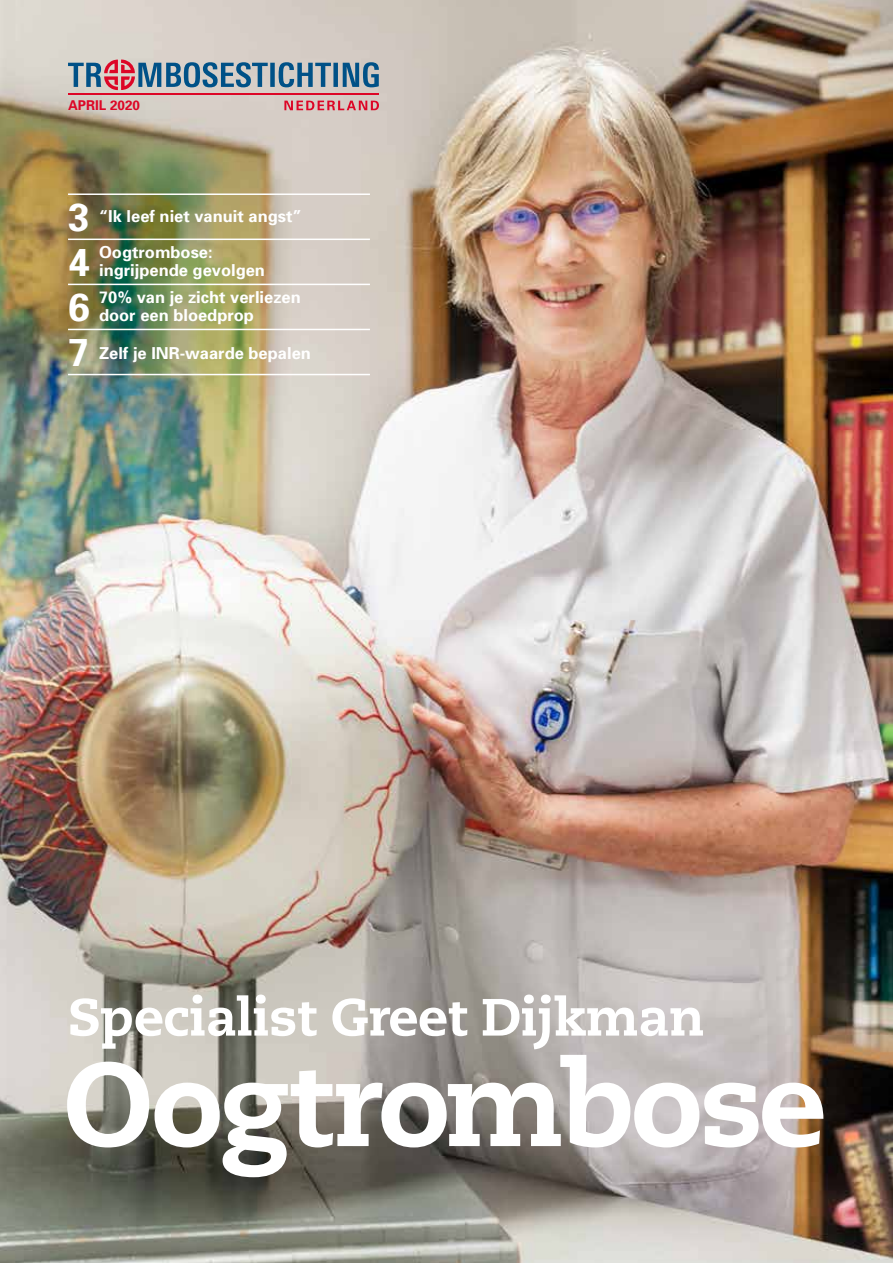
<style>
.page{position:relative;width:893px;height:1263px;background:#fff}
.page>*{position:absolute;margin:0;border:0;box-sizing:border-box;transform-origin:0 0}
.t1{font:800 118.65px "Caecilia";letter-spacing:-.03em;color:#fff}
.t2{font:800 52.35px "Caecilia";letter-spacing:-.01em;color:#fff}
.t3{font:700 39px/45px "Univers";color:#fff;text-align:justify}
.t4{font:700 16.5px/18px "Univers";color:#fff}
.t5{font:700 13.5px "Univers";color:#dd0626}
</style>
<div class="page">
<img style="left:0;top:0;width:893px;height:1263px">
<hr style="left:68px;top:193px;width:302px;height:2px;background:#fff">
<hr style="left:68px;top:239px;width:302px;height:1px;background:#fff">
<hr style="left:68px;top:284px;width:302px;height:1px;background:#fff">
<hr style="left:68px;top:329px;width:302px;height:1px;background:#fff">
<hr style="left:68px;top:374px;width:302px;height:1px;background:#fff">
<hr style="left:68px;top:93px;width:311px;height:2px;background:#dd0626">
<svg style="left:284px;top:101px;width:95px;height:9px"></svg>
<svg style="left:68px;top:60px;width:311px;height:30px;background:#8a98a8"></svg>
<p class="t5" style="left:68px;top:97px;width:74px">APRIL 2020</p>
<h3 class="t3" style="left:68px;top:193px;width:23px">3<br>4<br>6<br>7</h3>
<p class="t4" style="left:99px;top:207px;width:204px">“Ik leef niet vanuit angst”</p>
<p class="t4" style="left:99px;top:242px;width:167px">Oogtrombose: ingrijpende gevolgen</p>
<p class="t4" style="left:99px;top:287px;width:203px">70% van je zicht verliezen door een bloedprop</p>
<p class="t4" style="left:99px;top:343px;width:213px">Zelf je INR-waarde bepalen</p>
<h2 class="t2" style="left:68px;top:985px;width:638px">Specialist Greet Dijkman</h2>
<h1 class="t1" style="left:63px;top:1031px;width:765px">Oogtrombose</h1>
</div>
